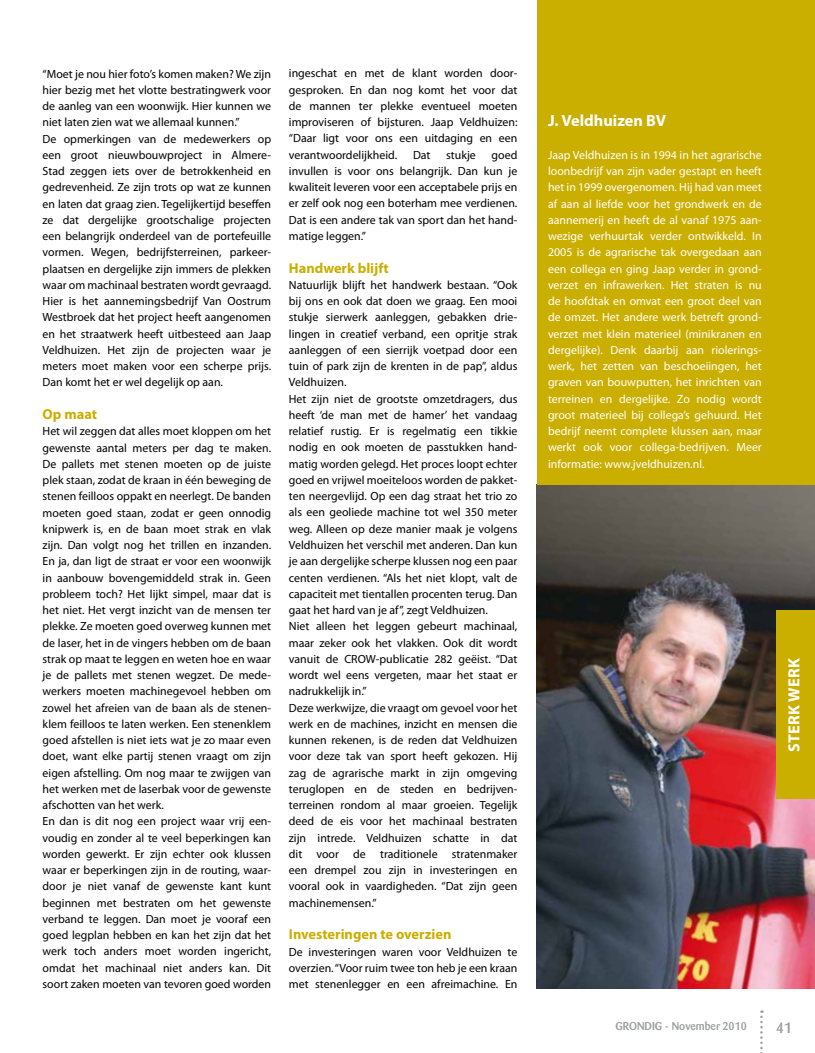
<style>
.page{position:relative;width:815px;height:1053px;background:#fff}
.page>*{position:absolute;margin:0;border:0;box-sizing:border-box;transform-origin:0 0}
.t1{font:700 16.25px "Myriad Pro";color:#fff}
.t2{font:500 15px "Barmeno Pro";color:#9c9e9f}
.t3{font:700 14.38px "Myriad Pro";color:#caae00}
.t4{font:11.88px/16.2px "Myriad Pro";color:#000}
.t5{font:11.88px/16.2px "Myriad Pro";color:#fff;text-align:justify}
.t6{font:500 11.25px "Barmeno Pro";color:#9c9e9f}
</style>
<div class="page">
<img style="left:537px;top:484px;width:278px;height:504px">
<div style="left:537px;top:0;width:278px;height:484px;background:#caae00"></div>
<svg style="left:760px;top:1010px;width:3px;height:43px"></svg>
<div style="left:776px;top:610px;width:39px;height:189px;background:#caae00"></div>
<p class="t4" style="left:43px;top:65px;width:230px">“Moet je nou hier foto’s komen maken? We zijn hier bezig met het vlotte bestratingwerk voor de aanleg van een woonwijk. Hier kunnen we niet laten zien wat we allemaal kunnen.”<br>De opmerkingen van de medewerkers op een groot nieuwbouwproject in Almere-Stad zeggen iets over de betrokkenheid en gedrevenheid. Ze zijn trots op wat ze kunnen en laten dat graag zien. Tegelijkertijd beseffen ze dat dergelijke grootschalige projecten een belangrijk onderdeel van de portefeuille vormen. Wegen, bedrijfsterreinen, parkeer&shy;plaatsen en dergelijke zijn immers de plekken waar om machinaal bestraten wordt gevraagd.<br>Hier is het aannemingsbedrijf Van Oostrum Westbroek dat het project heeft aangenomen en het straatwerk heeft uitbesteed aan Jaap Veldhuizen. Het zijn de projecten waar je meters moet maken voor een scherpe prijs.<br>Dan komt het er wel degelijk op aan.</p>
<p class="t3" style="left:43px;top:405px;width:56px">Op maat</p>
<p class="t4" style="left:43px;top:423px;width:230px">Het wil zeggen dat alles moet kloppen om het gewenste aantal meters per dag te maken.<br>De pallets met stenen moeten op de juiste plek staan, zodat de kraan in één beweging de stenen feilloos oppakt en neerlegt. De banden moeten goed staan, zodat er geen onnodig knipwerk is, en de baan moet strak en vlak zijn. Dan volgt nog het trillen en inzanden.<br>En ja, dan ligt de straat er voor een woonwijk in aanbouw bovengemiddeld strak in. Geen probleem toch? Het lijkt simpel, maar dat is het niet. Het vergt inzicht van de mensen ter plekke. Ze moeten goed overweg kunnen met de laser, het in de vingers hebben om de baan strak op maat te leggen en weten hoe en waar je de pallets met stenen wegzet. De mede&shy;werkers moeten machinegevoel hebben om zowel het afreien van de baan als de stenen&shy;klem feilloos te laten werken. Een stenenklem goed afstellen is niet iets wat je zo maar even doet, want elke partij stenen vraagt om zijn eigen afstelling. Om nog maar te zwijgen van het werken met de laserbak voor de gewenste afschotten van het werk.<br>En dan is dit nog een project waar vrij een&shy;voudig en zonder al te veel beperkingen kan worden gewerkt. Er zijn echter ook klussen waar er beperkingen zijn in de routing, waar&shy;door je niet vanaf de gewenste kant kunt beginnen met bestraten om het gewenste verband te leggen. Dan moet je vooraf een goed legplan hebben en kan het zijn dat het werk toch anders moet worden ingericht, omdat het machinaal niet anders kan. Dit soort zaken moeten van tevoren goed worden</p>
<p class="t4" style="left:289px;top:65px;width:230px;text-align:justify">ingeschat en met de klant worden door&shy;gesproken. En dan nog komt het voor dat de mannen ter plekke eventueel moeten improviseren of bijsturen. Jaap Veldhuizen: “Daar ligt voor ons een uitdaging en een verantwoordelijkheid.</p>
<p class="t4" style="left:289px;top:146px;width:230px;text-align:justify;text-indent:203px">goed invullen is voor ons belangrijk. Dan kun je kwaliteit leveren voor een acceptabele prijs en er zelf ook nog een boterham mee verdienen.<br>Dat is een andere tak van sport dan het hand&shy;matige leggen.”</p>
<p class="t3" style="left:289px;top:258px;width:101px">Handwerk blijft</p>
<p class="t4" style="left:289px;top:276px;width:230px">Natuurlijk blijft het handwerk bestaan. “Ook bij ons en ook dat doen we graag. Een mooi stukje sierwerk aanleggen, gebakken drie&shy;lingen in creatief verband, een opritje strak aanleggen of een sierrijk voetpad door een tuin of park zijn de krenten in de pap”, aldus Veldhuizen.<br>Het zijn niet de grootste omzetdragers, dus heeft ‘de man met de hamer’ het vandaag relatief rustig. Er is regelmatig een tikkie nodig en ook moeten de passtukken hand&shy;matig worden gelegd. Het proces loopt echter goed en vrijwel moeiteloos worden de pakket&shy;ten neergevlijd. Op een dag straat het trio zo als een geoliede machine tot wel 350 meter weg. Alleen op deze manier maak je volgens Veldhuizen het verschil met anderen. Dan kun je aan dergelijke scherpe klussen nog een paar centen verdienen. “Als het niet klopt, valt de capaciteit met tientallen procenten terug. Dan gaat het hard van je af”, zegt Veldhuizen.<br>Niet alleen het leggen gebeurt machinaal, maar zeker ook het vlakken. Ook dit wordt vanuit de CROW-publicatie 282 geëist. “Dat wordt wel eens vergeten, maar het staat er nadrukkelijk in.”<br>Deze werkwijze, die vraagt om gevoel voor het werk en de machines, inzicht en mensen die kunnen rekenen, is de reden dat Veldhuizen voor deze tak van sport heeft gekozen. Hij zag de agrarische markt in zijn omgeving teruglopen en de steden en bedrijven&shy;terreinen rondom al maar groeien. Tegelijk deed de eis voor het machinaal bestraten zijn intrede. Veldhuizen schatte in dat dit voor de traditionele stratenmaker een drempel zou zijn in investeringen en vooral ook in vaardigheden. “Dat zijn geen machinemensen.”</p>
<p class="t3" style="left:289px;top:925px;width:164px">Investeringen te overzien</p>
<p class="t4" style="left:289px;top:943px;width:230px;text-align:justify">De investeringen waren voor Veldhuizen te overzien. “Voor ruim twee ton heb je een kraan met stenenlegger en een afreimachine. En</p>
<p class="t4" style="left:413px;top:146px;width:19px">Dat</p>
<p class="t4" style="left:446px;top:146px;width:31px">stukje</p>
<h1 class="t1" style="left:548px;top:110px;width:120px">J. Veldhuizen BV</h1>
<p class="t5" style="left:548px;top:146px;width:215px">Jaap Veldhuizen is in 1994 in het agrarische loonbedrijf van zijn vader gestapt en heeft het in 1999 overgenomen. Hij had van meet af aan al liefde voor het grondwerk en de aannemerij en heeft de al vanaf 1975 aan&shy;wezige verhuurtak verder ontwikkeld. In 2005 is de agrarische tak overgedaan aan een collega en ging Jaap verder in grond&shy;verzet en infrawerken. Het straten is nu de hoofdtak en omvat een groot deel van de omzet. Het andere werk betreft grond&shy;verzet met klein materieel (minikranen en dergelijke). Denk daarbij aan riolerings&shy;werk, het zetten van beschoeiingen, het graven van bouwputten, het inrichten van terreinen en dergelijke. Zo nodig wordt groot materieel bij collega’s gehuurd. Het bedrijf neemt complete klussen aan, maar werkt ook voor collega-bedrijven. Meer informatie: www.jveldhuizen.nl.</p>
<h1 class="t1" style="left:783px;top:751px;width:96px;rotate:-90deg">sterk werk</h1>
<p class="t6" style="left:616px;top:1018px;width:133px">GRONDIG - November 2010</p>
<p class="t2" style="left:776px;top:1017px;width:18px">41</p>
</div>
